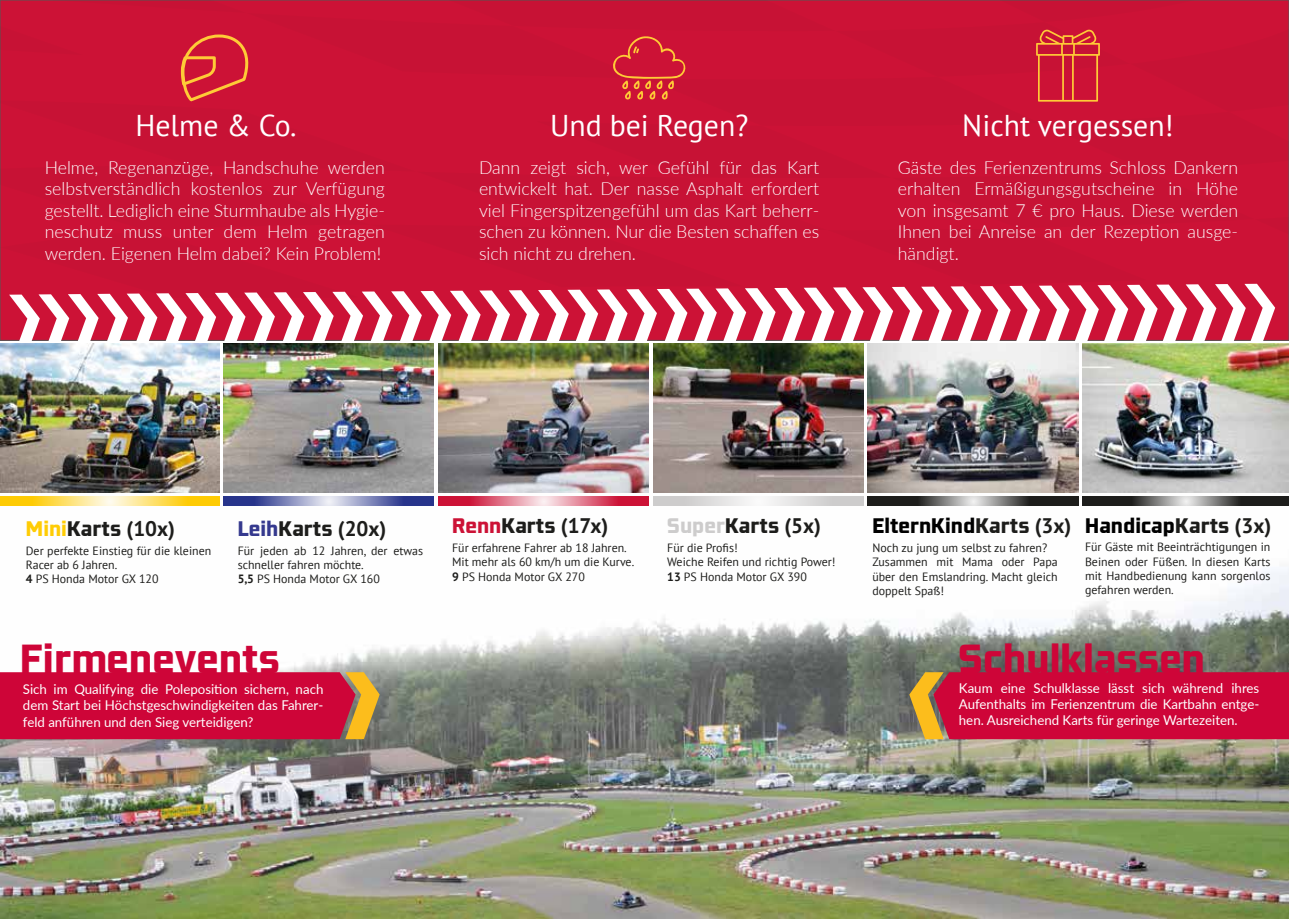
<style>
.page{position:relative;width:1289px;height:919px;background:#fff}
.page>*{position:absolute;margin:0;border:0;box-sizing:border-box;transform-origin:0 0}
.t1{font:40.5px "Konkretika Black WIP";color:#ce0538}
.t2{font:30px "PT Sans";color:#fff}
.t3{font:21px "Konkretika Black WIP";color:#1d1d1b}
.t4{font:21px "Konkretika Black WIP";color:#000}
.t5{font:21px "Konkretika Black WIP";color:#cdcccc}
.t6{font:300 18px/21.6px "Lato";color:#fff;text-align:justify}
.t7{font:13.5px/16.2px "Lato";color:#fff;text-align:justify}
.t8{font:12px/14.4px "PT Sans";color:#1d1d1b}
.s1{color:#ffcc04}
.s2{font-family:"PT Sans";font-weight:700}
.s3{font-weight:700}
.s4{color:#35398e}
.s5{color:#cc1236}
.s6{color:#1d1d1b}
.s7{font-family:"PT Sans";font-weight:700;color:#1d1d1b}
</style>
<div class="page">
<img style="left:0;top:463px;width:1288px;height:455px">
<img style="left:0;top:367px;width:219px;height:125px">
<img style="left:223px;top:367px;width:211px;height:125px">
<img style="left:867px;top:367px;width:211px;height:125px">
<img style="left:653px;top:367px;width:210px;height:125px">
<svg style="left:223px;top:497px;width:211px;height:8px;background:#6f77b1"></svg>
<svg style="left:438px;top:497px;width:210px;height:8px;background:#dc6179"></svg>
<svg style="left:653px;top:497px;width:210px;height:8px"></svg>
<svg style="left:867px;top:497px;width:211px;height:8px;background:#555553"></svg>
<svg style="left:1082px;top:497px;width:206px;height:8px;background:#555553"></svg>
<svg style="left:0;top:497px;width:219px;height:8px;background:#fedb58"></svg>
<svg style="left:0;top:0;width:1288px;height:367px;background:#ca2947"></svg>
<img style="left:438px;top:343px;width:210px;height:149px">
<img style="left:1082px;top:344px;width:206px;height:148px">
<svg style="left:0;top:672px;width:379px;height:67px;background:#cd1239"></svg>
<svg style="left:909px;top:672px;width:379px;height:67px;background:#cc1238"></svg>
<h2 class="t2" style="left:135px;top:106px;width:163px">Helme &amp; Co.</h2>
<h2 class="t2" style="left:550px;top:106px;width:200px">Und bei Regen?</h2>
<h2 class="t2" style="left:962px;top:106px;width:213px">Nicht vergessen!</h2>
<p class="t6" style="left:479px;top:155px;width:342px">Dann zeigt sich, wer Gefühl für das Kart entwickelt hat. Der nasse Asphalt erfordert viel Fingerspitzengefühl um das Kart beherr&shy;schen zu können. Nur die Besten schaffen es sich nicht zu drehen.</p>
<p class="t6" style="left:897px;top:155px;width:342px">Gäste des Ferienzentrums Schloss Dankern erhalten Ermäßigungsgutscheine in Höhe von insgesamt 7 € pro Haus. Diese werden Ihnen bei Anreise an der Rezeption ausge&shy;händigt.</p>
<p class="t6" style="left:45px;top:155px;width:342px">Helme, Regenanzüge, Handschuhe werden selbstverständlich kostenlos zur Verfügung gestellt. Lediglich eine Sturmhaube als Hygie&shy;neschutz muss unter dem Helm getragen werden. Eigenen Helm dabei? Kein Problem!</p>
<p class="t3" style="left:25px;top:516px;width:151px"><span class="s1">Mini</span>Karts <span class="s2">(10x)</span></p>
<p class="t8" style="left:26px;top:543px;width:187px">Der perfekte Einstieg für die kleinen<br>Racer ab 6 Jahren.<br><span class="s3">4</span> PS Honda Motor GX 120</p>
<p class="t3" style="left:237px;top:516px;width:150px"><span class="s4">Leih</span>Karts <span class="s2">(20x)</span></p>
<p class="t8" style="left:238px;top:543px;width:187px">Für jeden ab 12 Jahren, der etwas schneller fahren möchte.<br><span class="s3">5,5</span> PS Honda Motor GX 160</p>
<p class="t3" style="left:452px;top:513px;width:158px"><span class="s5">Renn</span>Karts <span class="s2">(17x)</span></p>
<p class="t8" style="left:452px;top:540px;width:184px">Für erfahrene Fahrer ab 18 Jahren.<br>Mit mehr als 60 km/h um die Kurve.<br><span class="s3">9</span> PS Honda Motor GX 270</p>
<p class="t5" style="left:667px;top:513px;width:156px">Super<span class="s6">Karts</span> <span class="s7">(5x)</span></p>
<p class="t8" style="left:667px;top:540px;width:170px">Für die Profis!<br>Weiche Reifen und richtig Power!<br><span class="s3">13</span> PS Honda Motor GX 390</p>
<p class="t4" style="left:872px;top:513px;width:201px">ElternKind<span class="s6">Karts</span> <span class="s7">(3x)</span></p>
<p class="t8" style="left:872px;top:540px;width:187px">Noch zu jung um selbst zu fahren?<br>Zusammen mit Mama oder Papa über den Emslandring. Macht gleich doppelt Spaß!</p>
<p class="t4" style="left:1084px;top:513px;width:188px">Handicap<span class="s6">Karts</span> <span class="s7">(3x)</span></p>
<p class="t8" style="left:1084px;top:539px;width:187px;text-align:justify">Für Gäste mit Beeinträchtigungen in Beinen oder Füßen. In diesen Karts mit Handbedienung kann sorgenlos gefahren werden.</p>
<h1 class="t1" style="left:20px;top:635px;width:262px">Firmenevents</h1>
<h1 class="t1" style="left:957px;top:635px;width:249px">Schulklassen</h1>
<p class="t7" style="left:23px;top:680px;width:302px">Sich im Qualifying die Poleposition sichern, nach dem Start bei Höchstgeschwindigkeiten das Fahrer&shy;feld anführen und den Sieg verteidigen?</p>
<p class="t7" style="left:958px;top:679px;width:302px">Kaum eine Schulklasse lässt sich während ihres Aufenthalts im Ferienzentrum die Kartbahn entge&shy;hen. Ausreichend Karts für geringe Wartezeiten.</p>
</div>
